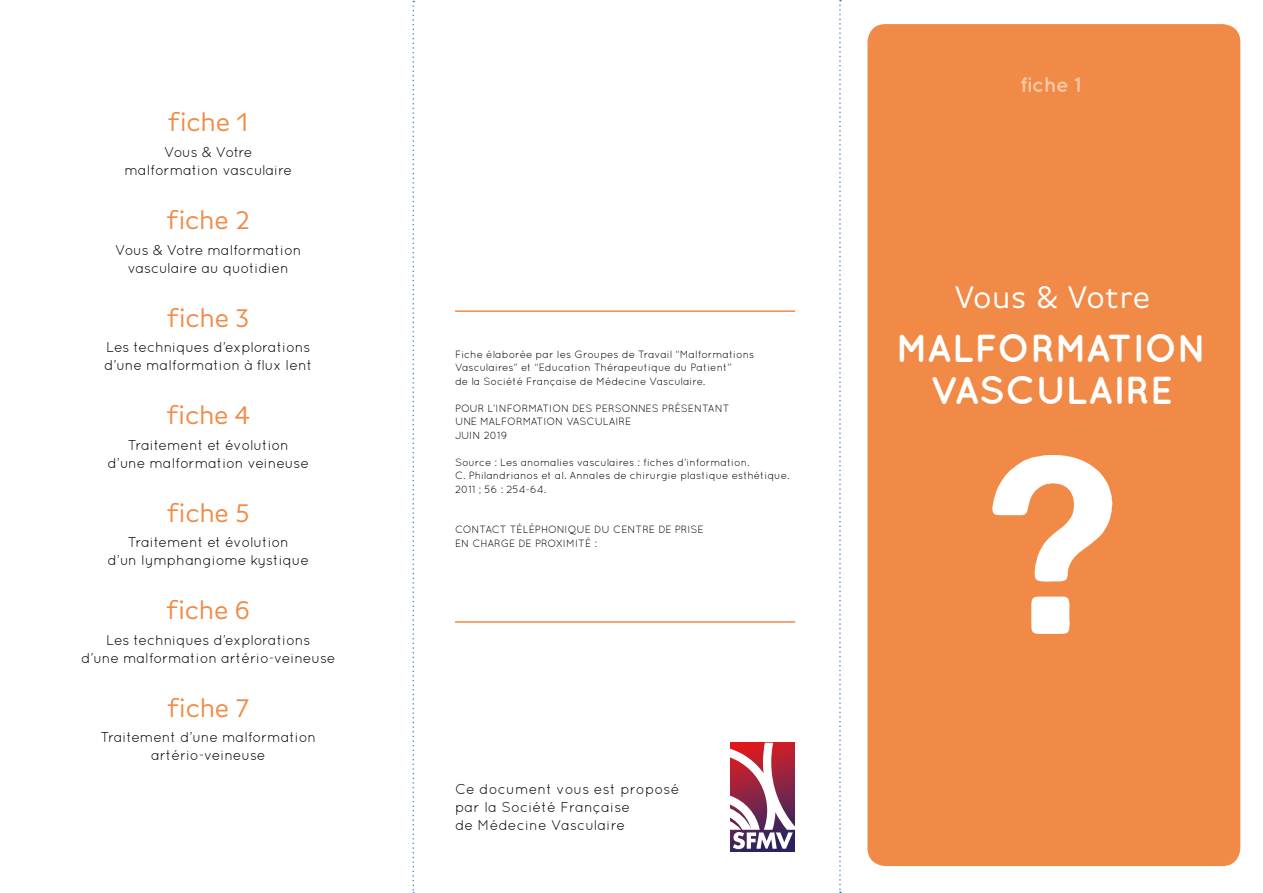
<style>
.page{position:relative;width:1263px;height:893px;background:#fff}
.page>*{position:absolute;margin:0;border:0;box-sizing:border-box;transform-origin:0 0}
.t1{font:700 39px/42px "Quicksand";letter-spacing:.005em;color:#fff;text-align:center}
.t2{font:33px "Basic Gothic OT";letter-spacing:-.01em;color:#fff}
.t3{font:27px "Basic Gothic OT";letter-spacing:-.025em;color:#f18a46}
.t4{font:700 21px "Quicksand";letter-spacing:-.025em;color:#fac8a3}
.t5{font:14.25px/18px "Quicksand";letter-spacing:-.01em;color:#000;text-align:center}
.t6{font:14.25px/18px "Quicksand";letter-spacing:.01em;color:#000}
.t7{font:10.5px/13.5px "Quicksand";color:#000}
.s1{font-family:"Gotham HTF";font-weight:300}
</style>
<div class="page">
<div style="left:867px;top:24px;width:373px;height:842px;background:#f18a46;border-radius:18px"></div>
<svg style="left:412px;top:1px;width:2px;height:892px"></svg>
<svg style="left:839px;top:0;width:2px;height:893px"></svg>
<svg style="left:730px;top:743px;width:65px;height:106px"></svg>
<svg style="left:992px;top:455px;width:120px;height:179px"></svg>
<hr style="left:455px;top:310px;width:340px;height:2px;background:#f18a46">
<hr style="left:455px;top:621px;width:340px;height:2px;background:#f18a46">
<h3 class="t3" style="left:168px;top:108px;width:83px">fiche 1</h3>
<h3 class="t5" style="left:125px;top:143px;width:169px">Vous <span class="s1">&amp;</span> Votre malformation vasculaire</h3>
<h3 class="t3" style="left:166px;top:206px;width:85px">fiche 2</h3>
<h3 class="t5" style="left:115px;top:240px;width:188px">Vous <span class="s1">&amp;</span> Votre malformation vasculaire au quotidien</h3>
<h3 class="t3" style="left:167px;top:303px;width:85px">fiche 3</h3>
<h3 class="t5" style="left:104px;top:338px;width:210px;text-align:left">Les techniques d’explorations d’une malformation à flux lent</h3>
<h3 class="t3" style="left:166px;top:401px;width:86px">fiche 4</h3>
<h3 class="t5" style="left:108px;top:435px;width:203px">Traitement et évolution d’une malformation veineuse</h3>
<h3 class="t3" style="left:167px;top:498px;width:85px">fiche 5</h3>
<h3 class="t5" style="left:108px;top:533px;width:203px">Traitement et évolution<br>d’un lymphangiome kystique</h3>
<h3 class="t3" style="left:166px;top:596px;width:86px">fiche 6</h3>
<h3 class="t5" style="left:81px;top:630px;width:256px">Les techniques d’explorations<br>d’une malformation artério-veineuse</h3>
<h3 class="t3" style="left:167px;top:693px;width:84px">fiche 7</h3>
<h3 class="t5" style="left:100px;top:728px;width:217px">Traitement d’une malformation artério-veineuse</h3>
<p class="t7" style="left:455px;top:347px;width:301px">Fiche élaborée par les Groupes de Travail “Malformations<br>Vasculaires” et “Education Thérapeutique du Patient”<br>de la Société Française de Médecine Vasculaire.</p>
<p class="t7" style="left:455px;top:401px;width:276px">POUR L’INFORMATION DES PERSONNES PRÉSENTANT<br>UNE MALFORMATION VASCULAIRE<br>JUIN 2019</p>
<p class="t7" style="left:455px;top:455px;width:336px">Source : Les anomalies vasculaires : fiches d’information.<br>C. Philandrianos et al. Annales de chirurgie plastique esthétique.<br>2011 ; 56 : 254-64.</p>
<p class="t7" style="left:455px;top:523px;width:250px">CONTACT TÉLÉPHONIQUE DU CENTRE DE PRISE<br>EN CHARGE DE PROXIMITÉ :</p>
<h3 class="t6" style="left:455px;top:780px;width:226px">Ce document vous est proposé par la Société Française<br>de Médecine Vasculaire</h3>
<h3 class="t4" style="left:1020px;top:72px;width:63px">fiche 1</h3>
<h2 class="t2" style="left:954px;top:279px;width:198px">Vous &amp; Votre</h2>
<h1 class="t1" style="left:896px;top:326px;width:313px">MALFORMATION<br>VASCULAIRE</h1>
</div>
